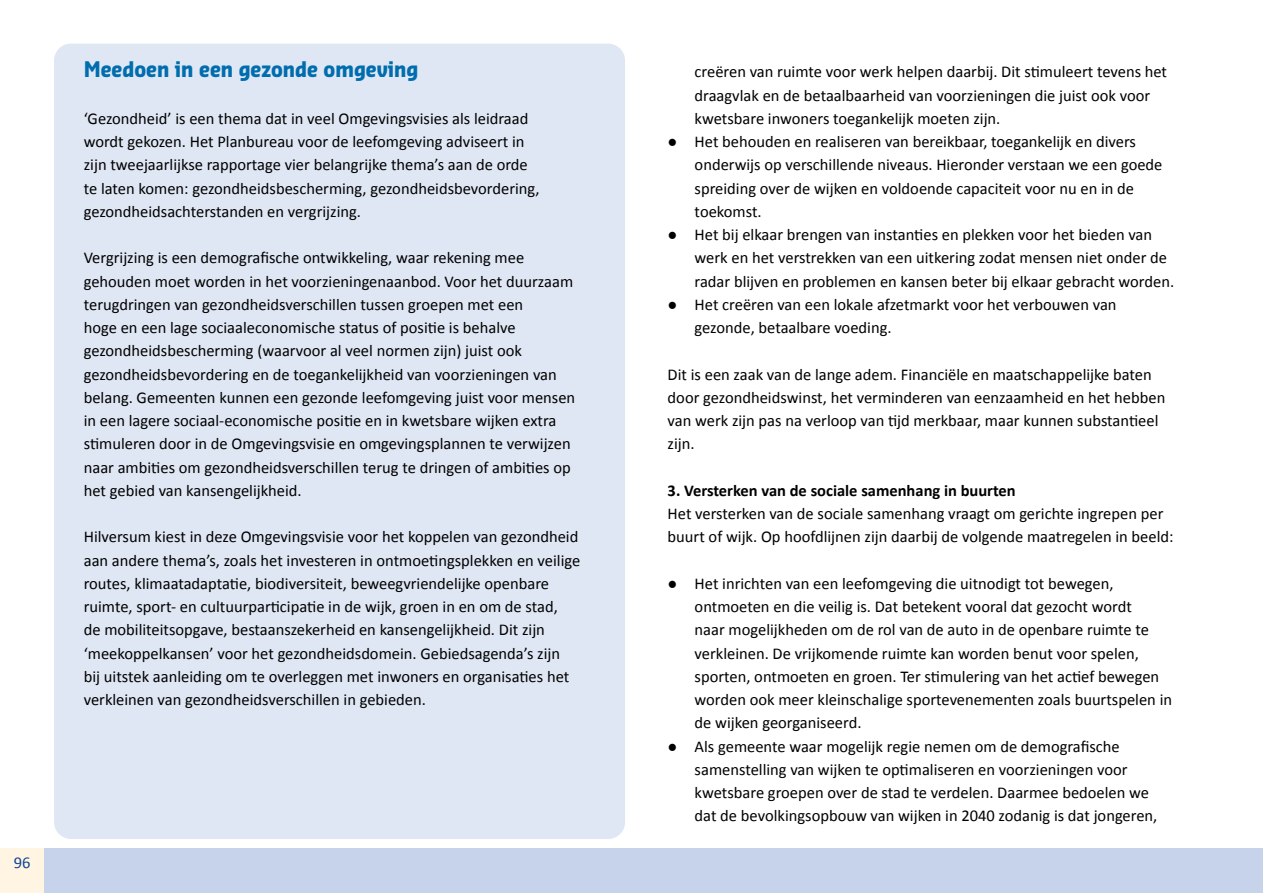
<style>
.page{position:relative;width:1263px;height:893px;background:#fff}
.page>*{position:absolute;margin:0;border:0;box-sizing:border-box;transform-origin:0 0}
.Kop_2{font:700 21px "Sansa Con Pro";color:#006dae}
.Broodtekst{font:16.5px/23.2px "Calibri";color:#000}
.Kop_4{font:700 16.5px "Calibri";color:#000}
.t1{font:16.5px "Calibri";color:#134395}
</style>
<div class="page">
<div style="left:0;top:848px;width:45px;height:45px;background:#fff5e2"></div>
<div style="left:45px;top:848px;width:1218px;height:45px;background:#c7d3ea"></div>
<div style="left:54px;top:44px;width:571px;height:795px;background:#e0e7f4;border-radius:17px"></div>
<h2 class="Kop_2" style="left:84px;top:56px;width:336px">Meedoen in een gezonde omgeving</h2>
<p class="Broodtekst" style="left:84px;top:106px;width:457px">‘Gezondheid’ is een thema dat in veel Omgevingsvisies als leidraad wordt gekozen. Het Planbureau voor de leefomgeving adviseert in zijn tweejaarlijkse rapportage vier belangrijke thema’s aan de orde te laten komen: gezondheidsbescherming, gezondheidsbevordering, gezondheidsachterstanden en vergrijzing.</p>
<p class="Broodtekst" style="left:84px;top:246px;width:493px">Vergrijzing is een demografische ontwikkeling, waar rekening mee gehouden moet worden in het voorzieningenaanbod. Voor het duurzaam terugdringen van gezondheidsverschillen tussen groepen met een<br>hoge en een lage sociaaleconomische status of positie is behalve gezondheidsbescherming (waarvoor al veel normen zijn) juist ook gezondheidsbevordering en de toegankelijkheid van voorzieningen van belang. Gemeenten kunnen een gezonde leefomgeving juist voor mensen in een lagere sociaal-economische positie en in kwetsbare wijken extra stimuleren door in de Omgevingsvisie en omgevingsplannen te verwijzen naar ambities om gezondheidsverschillen terug te dringen of ambities op het gebied van kansengelijkheid.</p>
<p class="Broodtekst" style="left:84px;top:525px;width:498px">Hilversum kiest in deze Omgevingsvisie voor het koppelen van gezondheid aan andere thema’s, zoals het investeren in ontmoetingsplekken en veilige routes, klimaatadaptatie, biodiversiteit, beweegvriendelijke openbare ruimte, sport- en cultuurparticipatie in de wijk, groen in en om de stad,<br>de mobiliteitsopgave, bestaanszekerheid en kansengelijkheid. Dit zijn ‘meekoppelkansen’ voor het gezondheidsdomein. Gebiedsagenda’s zijn bij uitstek aanleiding om te overleggen met inwoners en organisaties het verkleinen van gezondheidsverschillen in gebieden.</p>
<p class="t1" style="left:14px;top:851px;width:18px">96</p>
<p class="Broodtekst" style="left:695px;top:60px;width:474px">creëren van ruimte voor werk helpen daarbij. Dit stimuleert tevens het draagvlak en de betaalbaarheid van voorzieningen die juist ook voor kwetsbare inwoners toegankelijk moeten zijn.</p>
<p class="Broodtekst" style="left:695px;top:129px;width:469px;text-indent:-27px">● Het behouden en realiseren van bereikbaar, toegankelijk en divers onderwijs op verschillende niveaus. Hieronder verstaan we een goede spreiding over de wijken en voldoende capaciteit voor nu en in de toekomst.</p>
<p class="Broodtekst" style="left:695px;top:222px;width:481px;text-indent:-27px">● Het bij elkaar brengen van instanties en plekken voor het bieden van werk en het verstrekken van een uitkering zodat mensen niet onder de radar blijven en problemen en kansen beter bij elkaar gebracht worden.</p>
<p class="Broodtekst" style="left:695px;top:292px;width:423px;text-indent:-27px">● Het creëren van een lokale afzetmarkt voor het verbouwen van gezonde, betaalbare voeding.</p>
<p class="Broodtekst" style="left:668px;top:362px;width:499px">Dit is een zaak van de lange adem. Financiële en maatschappelijke baten door gezondheidswinst, het verminderen van eenzaamheid en het hebben van werk zijn pas na verloop van tijd merkbaar, maar kunnen substantieel zijn.</p>
<h4 class="Kop_4" style="left:668px;top:479px;width:350px">3. Versterken van de sociale samenhang in buurten</h4>
<p class="Broodtekst" style="left:668px;top:501px;width:507px">Het versterken van de sociale samenhang vraagt om gerichte ingrepen per buurt of wijk. Op hoofdlijnen zijn daarbij de volgende maatregelen in beeld:</p>
<p class="Broodtekst" style="left:695px;top:571px;width:479px;text-indent:-27px">● Het inrichten van een leefomgeving die uitnodigt tot bewegen, ontmoeten en die veilig is. Dat betekent vooral dat gezocht wordt<br>naar mogelijkheden om de rol van de auto in de openbare ruimte te verkleinen. De vrijkomende ruimte kan worden benut voor spelen, sporten, ontmoeten en groen. Ter stimulering van het actief bewegen worden ook meer kleinschalige sportevenementen zoals buurtspelen in de wijken georganiseerd.</p>
<p class="Broodtekst" style="left:695px;top:734px;width:464px;text-indent:-27px">● Als gemeente waar mogelijk regie nemen om de demografische samenstelling van wijken te optimaliseren en voorzieningen voor kwetsbare groepen over de stad te verdelen. Daarmee bedoelen we dat de bevolkingsopbouw van wijken in 2040 zodanig is dat jongeren,</p>
</div>
